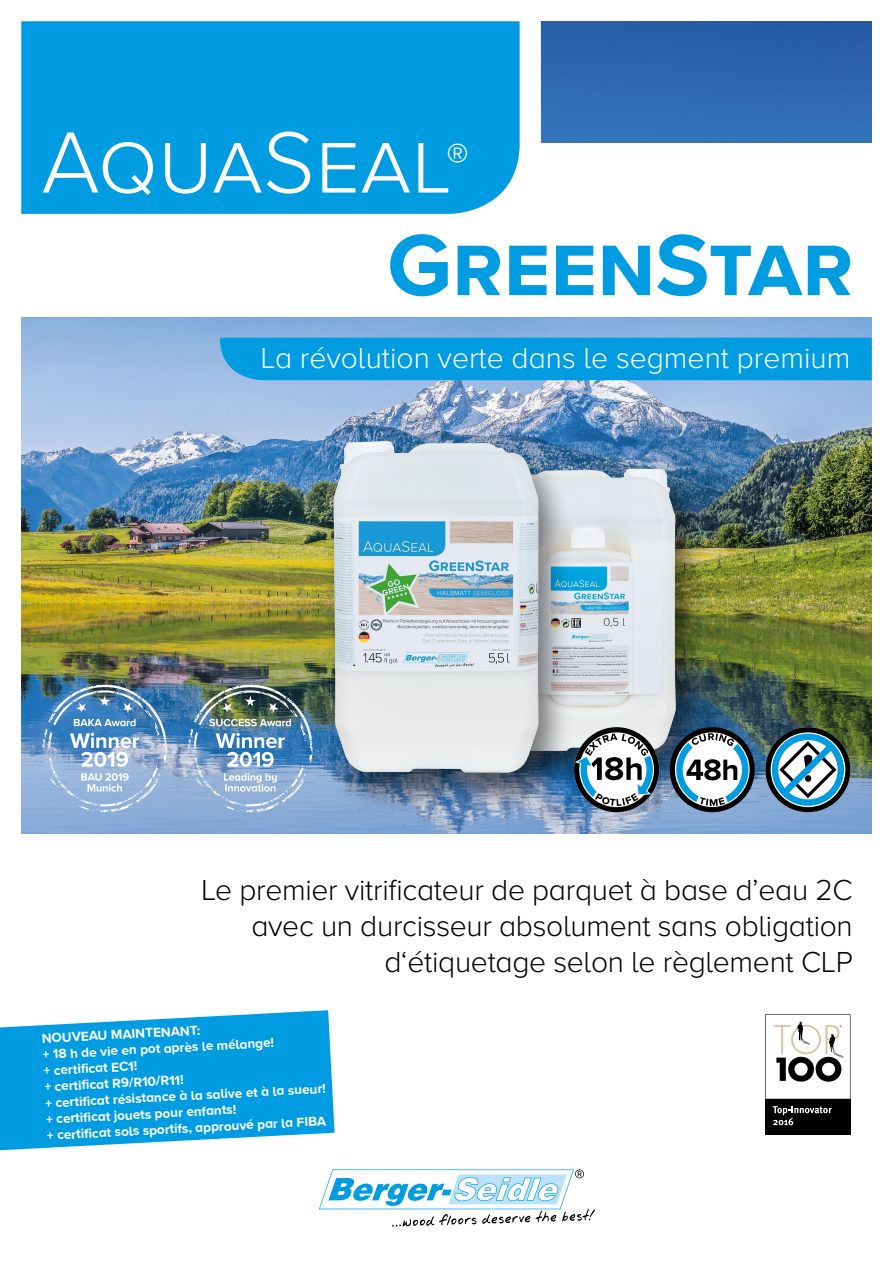
<style>
.page{position:relative;width:893px;height:1263px;background:#fff}
.page>*{position:absolute;margin:0;border:0;box-sizing:border-box;transform-origin:0 0}
.t1{font:700 90px "Proxima Nova S";color:#009ce1}
.t2{font:300 90px "Proxima Nova S";color:#fff}
.t3{font:300 30px/36px "Proxima Nova A";letter-spacing:-.01em;color:#000;text-align:right}
.t4{font:300 30px "Proxima Nova A";color:#fff}
.t5{font:700 13.5px/16.2px "Proxima Nova A";color:#fff}
</style>
<div class="page">
<img style="left:21px;top:21px;width:851px;height:812px">
<div style="left:489px;top:463px;width:221px;height:330px;background:#000;opacity:.5"></div>
<img style="left:573px;top:468px;width:103px;height:283px">
<svg style="left:574px;top:727px;width:85px;height:85px"></svg>
<svg style="left:670px;top:727px;width:85px;height:85px"></svg>
<svg style="left:765px;top:727px;width:85px;height:85px"></svg>
<img style="left:188px;top:685px;width:124px;height:127px">
<svg style="left:43px;top:685px;width:124px;height:127px;background:#80a6cd"></svg>
<div style="left:321px;top:436px;width:252px;height:378px;background:#000;opacity:.5"></div>
<img style="left:333px;top:441px;width:206px;height:332px">
<div style="left:0;top:143px;width:893px;height:173px;background:#fff"></div>
<svg style="left:21px;top:21px;width:530px;height:193px;background:#0fa1e2"></svg>
<div style="left:220px;top:338px;width:652px;height:42px;background:#009ce1"></div>
<svg style="left:0;top:1010px;width:335px;height:140px;background:#21a9e4"></svg>
<svg style="left:765px;top:1014px;width:85px;height:85px"></svg>
<div style="left:765px;top:1099px;width:85px;height:35px;background:#000"></div>
<svg style="left:773px;top:1106px;width:59px;height:19px"></svg>
<svg style="left:319px;top:1169px;width:276px;height:57px"></svg>
<h1 class="t2" style="left:41px;top:95px;width:429px">AquaSeal<sup>®</sup></h1>
<h1 class="t1" style="left:387px;top:198px;width:468px">GreenStar</h1>
<h2 class="t4" style="left:261px;top:335px;width:591px">La révolution verte dans le segment premium</h2>
<h2 class="t3" style="left:201px;top:870px;width:653px">Le premier vitrificateur de parquet à base d’eau 2C avec un durcisseur absolument sans obligation d‘étiquetage selon le règlement CLP</h2>
<p class="t5" style="left:41px;top:1030px;width:282px;rotate:-3deg">NOUVEAU MAINTENANT:<br>+ 18 h de vie en pot après le mélange!<br>+ certifi cat EC1!<br>+ certifi cat R9/R10/R11!<br>+ certifi cat résistance à la salive et à la sueur! + certifi cat jouets pour enfants!<br>+ certifi cat sols sportifs, approuvé par la FIBA</p>
</div>
